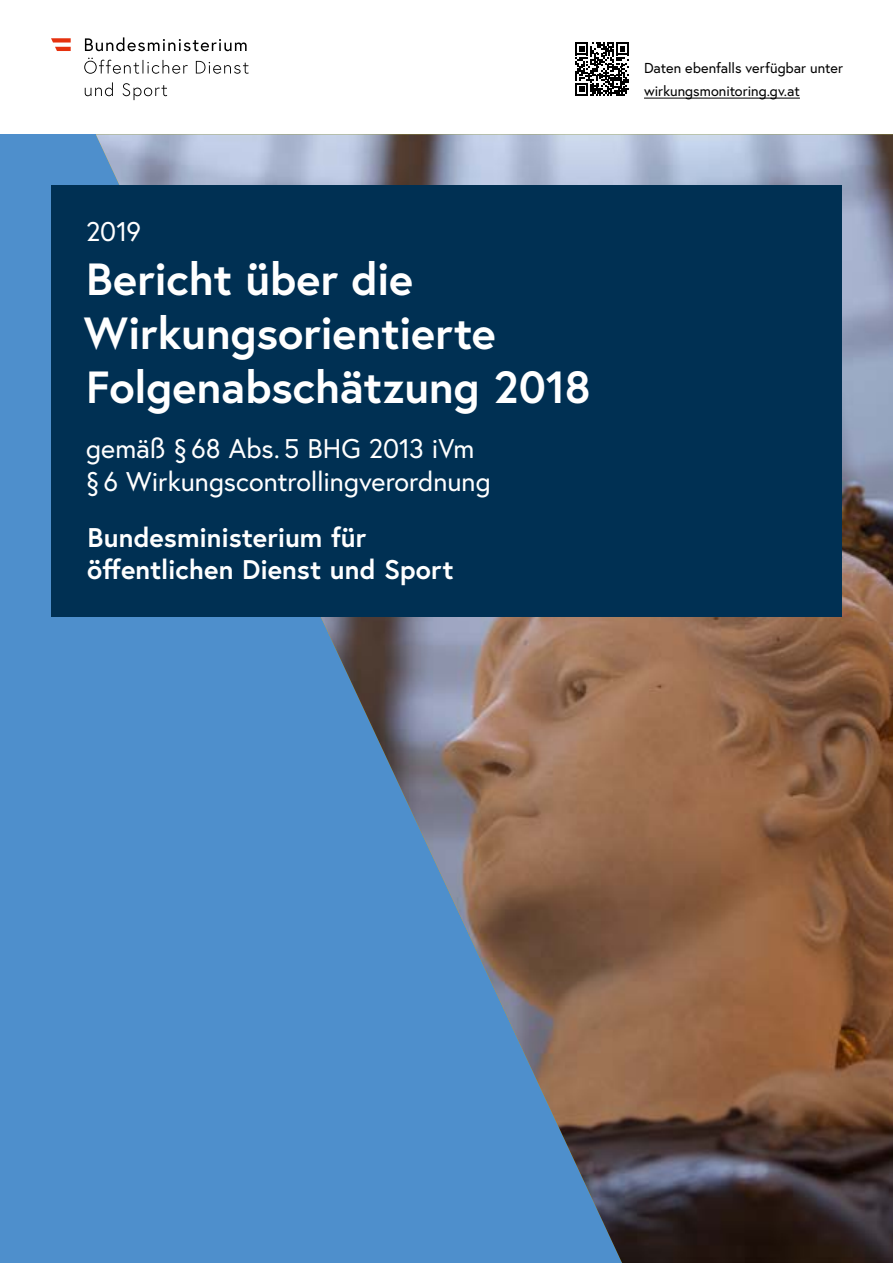
<style>
.page{position:relative;width:893px;height:1263px;background:#fff}
.page>*{position:absolute;margin:0;border:0;box-sizing:border-box;transform-origin:0 0}
.t1{font:700 45px/54px "Europa Austria";letter-spacing:-.005em;color:#fff}
.t2{font:27px/32.4px "Europa Austria";color:#fff}
.t3{font:700 27px/32.4px "Europa Austria";color:#fff}
.t4{font:14.4px "Europa Austria";color:#000}
</style>
<div class="page">
<div style="left:0;top:134px;width:893px;height:1129px;background:#4e8fcc"></div>
<img style="left:96px;top:134px;width:797px;height:1129px">
<svg style="left:85px;top:82px;width:82px;height:18px"></svg>
<svg style="left:84px;top:58px;width:165px;height:16px"></svg>
<svg style="left:85px;top:37px;width:162px;height:14px"></svg>
<svg style="left:51px;top:38px;width:20px;height:13px"></svg>
<hr style="left:644px;top:98px;width:156px;height:1px;background:#000">
<svg style="left:575px;top:42px;width:54px;height:54px"></svg>
<div style="left:51px;top:185px;width:791px;height:432px;background:#003053"></div>
<p class="t2" style="left:86px;top:214px;width:57px">2019</p>
<h1 class="t1" style="left:84px;top:250px;width:508px">Bericht über die<br>Wirkungsorientierte<br>Folgenabschätzung 2018</h1>
<p class="t2" style="left:86px;top:432px;width:406px">gemäß § 68 Abs. 5 BHG 2013 iVm § 6 Wirkungscontrollingverordnung</p>
<p class="t3" style="left:87px;top:520px;width:368px">Bundesministerium für öffentlichen Dienst und Sport</p>
<p class="t4" style="left:644px;top:59px;width:200px">Daten ebenfalls verfügbar unter</p>
<p class="t4" style="left:644px;top:82px;width:157px">wirkungsmonitoring.gv.at</p>
</div>
